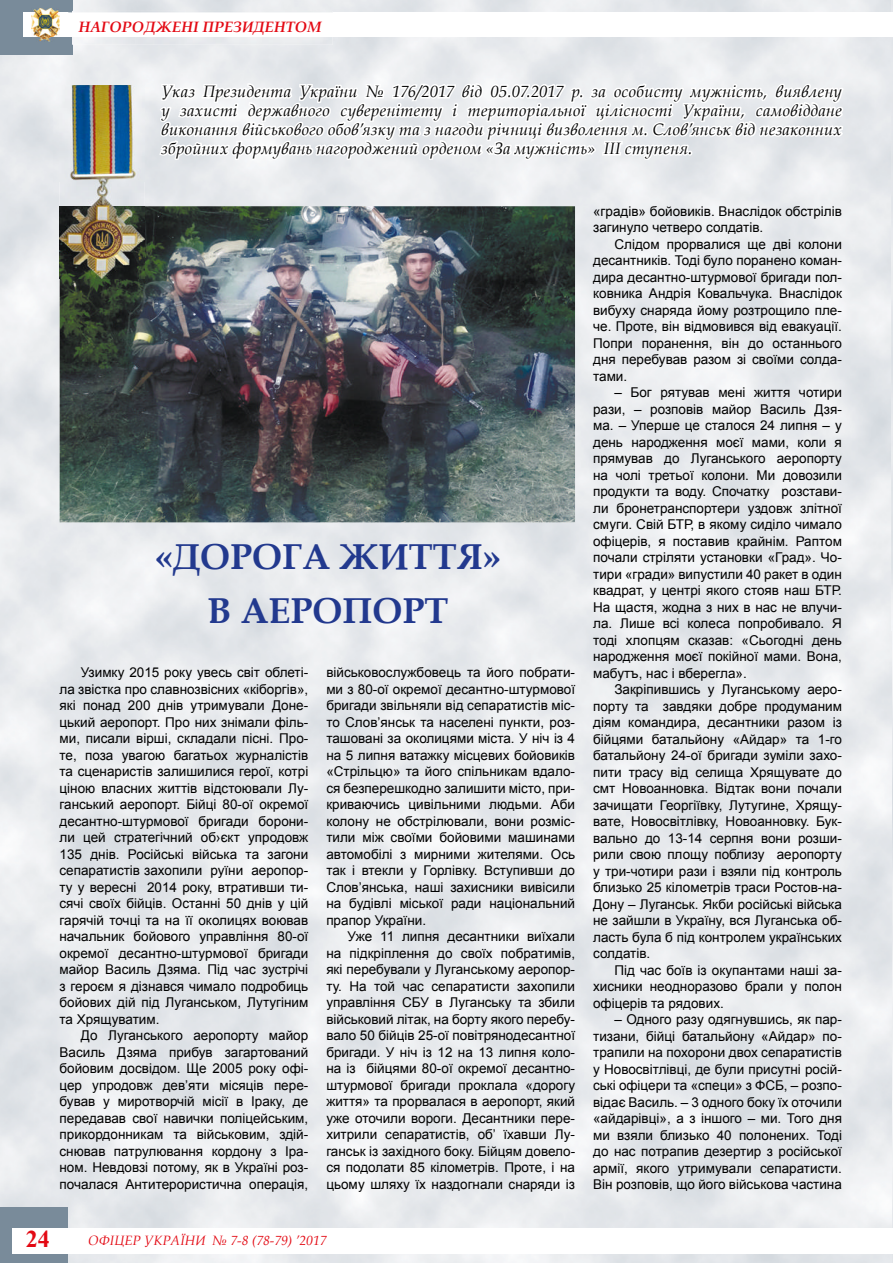
<style>
.page{position:relative;width:893px;height:1263px;background:#fff}
.page>*{position:absolute;margin:0;border:0;box-sizing:border-box;transform-origin:0 0}
.t1{font:700 36px/54px "Book Antiqua";color:#22398e;text-align:center}
.t2{font:700 24px "Times New Roman";color:#e30913}
.t3{font:italic 16.5px/19px "Book Antiqua";letter-spacing:.02em;color:#000;text-align:justify}
.t4{font:italic 700 15px "Book Antiqua";color:#e30913}
.t5{font:13.5px/16.5px "Arial";color:#000;text-align:justify}
.t6{font:italic 13.5px "Book Antiqua";color:#e30913}
</style>
<div class="page">
<img style="left:52px;top:0;width:630px;height:210px">
<img style="left:52px;top:210px;width:52px;height:1053px">
<div style="left:0;top:1207px;width:67px;height:56px;background:#798b9a"></div>
<div style="left:0;top:0;width:72px;height:54px;background:#798b9a"></div>
<div style="left:12px;top:1228px;width:881px;height:25px;background:#fff"></div>
<div style="left:23px;top:13px;width:870px;height:24px;background:#fff"></div>
<img style="left:31px;top:8px;width:29px;height:34px">
<img style="left:31px;top:13px;width:29px;height:24px">
<svg style="left:85px;top:1196px;width:246px;height:67px"></svg>
<svg style="left:75px;top:0;width:251px;height:55px"></svg>
<img style="left:60px;top:206px;width:515px;height:316px">
<svg style="left:150px;top:73px;width:697px;height:95px"></svg>
<img style="left:60px;top:85px;width:84px;height:121px">
<img style="left:60px;top:206px;width:84px;height:72px">
<p class="t4" style="left:79px;top:16px;width:244px">НАГОРОДЖЕНІ ПРЕЗИДЕНТОМ</p>
<p class="t3" style="left:162px;top:81px;width:682px">Указ Президента України № 176/2017 від 05.07.2017 р. за особисту мужність, виявлену у захисті державного суверенітету і територіальної цілісності України, самовіддане виконання військового обов’язку та з нагоди річниці визволення м. Слов’янськ від незаконних збройних формувань нагороджений орденом «За мужність» ІІІ ступеня.</p>
<h1 class="t1" style="left:155px;top:529px;width:347px">«ДОРОГА ЖИТТЯ»<br>В АЕРОПОРТ</h1>
<p class="t5" style="left:60px;top:665px;width:250px;text-indent:21px">Узимку 2015 року увесь світ облеті&shy;ла звістка про славнозвісних «кіборгів», які понад 200 днів утримували Доне&shy;цький аеропорт. Про них знімали філь&shy;ми, писали вірші, складали пісні. Про&shy;те, поза увагою багатьох журналістів та сценаристів залишилися герої, котрі ціною власних життів відстоювали Лу&shy;ганський аеропорт. Бійці 80-ої окремої десантно-штурмової бригади борони&shy;ли цей стратегічний об›єкт упродовж 135 днів. Російські війська та загони сепаратистів захопили руїни аеропор&shy;ту у вересні 2014 року, втративши ти&shy;сячі своїх бійців. Останні 50 днів у цій гарячій точці та на її околицях воював начальник бойового управління 80-ої окремої десантно-штурмової бригади майор Василь Дзяма. Під час зустрічі з героєм я дізнався чимало подробиць бойових дій під Луганськом, Лутугіним та Хрящуватим.</p>
<p class="t5" style="left:60px;top:1027px;width:250px;text-indent:21px">До Луганського аеропорту майор Василь Дзяма прибув загартований бойовим досвідом. Ще 2005 року офі&shy;цер упродовж дев’яти місяців пере&shy;бував у миротворчій місії в Іраку, де передавав свої навички поліцейським, прикордонникам та військовим, здій&shy;снював патрулювання кордону з Іра&shy;ном. Невдовзі потому, як в Україні роз&shy;почалася Антитерористична операція,</p>
<p class="t5" style="left:326px;top:664px;width:250px">військовослужбовець та його побрати&shy;ми з 80-ої окремої десантно-штурмової бригади звільняли від сепаратистів міс&shy;то Слов’янськ та населені пункти, роз&shy;ташовані за околицями міста. У ніч із 4 на 5 липня ватажку місцевих бойовиків «Стрільцю» та його спільникам вдало&shy;ся безперешкодно залишити місто, при&shy;криваючись цивільними людьми. Аби колону не обстрілювали, вони розміс&shy;тили між своїми бойовими машинами автомобілі з мирними жителями. Ось так і втекли у Горлівку. Вступивши до Слов’янська, наші захисники вивісили на будівлі міської ради національний прапор України.</p>
<p class="t5" style="left:326px;top:928px;width:250px;text-indent:21px">Уже 11 липня десантники виїхали на підкріплення до своїх побратимів, які перебували у Луганському аеропор&shy;ту. На той час сепаратисти захопили управління СБУ в Луганську та збили військовий літак, на борту якого перебу&shy;вало 50 бійців 25-ої повітрянодесантної бригади. У ніч із 12 на 13 липня коло&shy;на із бійцями 80-ої окремої десантно&shy;штурмової бригади проклала «дорогу життя» та прорвалася в аеропорт, який уже оточили вороги. Десантники пере&shy;хитрили сепаратистів, об’ їхавши Лу&shy;ганськ із західного боку. Бійцям довело&shy;ся подолати 85 кілометрів. Проте, і на цьому шляху їх наздогнали снаряди із</p>
<h2 class="t2" style="left:26px;top:1222px;width:25px">24</h2>
<p class="t6" style="left:88px;top:1231px;width:240px">ОФІЦЕР УКРАЇНИ № 7-8 (78-79) ’2017</p>
<p class="t5" style="left:593px;top:203px;width:250px">«градів» бойовиків. Внаслідок обстрілів загинуло четверо солдатів.</p>
<p class="t5" style="left:593px;top:236px;width:250px;text-indent:21px">Слідом прорвалися ще дві колони десантників. Тоді було поранено коман&shy;дира десантно-штурмової бригади пол&shy;ковника Андрія Ковальчука. Внаслідок вибуху снаряда йому розтрощило пле&shy;че. Проте, він відмовився від евакуації.<br>Попри поранення, він до останнього дня перебував разом зі своїми солда&shy;тами.</p>
<p class="t5" style="left:593px;top:384px;width:250px;text-indent:21px">– Бог рятував мені життя чотири рази, – розповів майор Василь Дзя&shy;ма. – Уперше це сталося 24 липня – у день народження моєї мами, коли я прямував до Луганського аеропорту на чолі третьої колони. Ми довозили продукти та воду. Спочатку розстави&shy;ли бронетранспортери уздовж злітної смуги. Свій БТР, в якому сиділо чимало офіцерів, я поставив крайнім. Раптом почали стріляти установки «Град». Чо&shy;тири «гради» випустили 40 ракет в один квадрат, у центрі якого стояв наш БТР.<br>На щастя, жодна з них в нас не влучи&shy;ла. Лише всі колеса попробивало. Я тоді хлопцям сказав: «Сьогодні день народження моєї покійної мами. Вона, мабутъ, нас і вберегла».</p>
<p class="t5" style="left:593px;top:681px;width:250px;text-indent:21px">Закріпившись у Луганському аеро&shy;порту та завдяки добре продуманим діям командира, десантники разом із бійцями батальйону «Айдар» та 1-го батальйону 24-ої бригади зуміли захо&shy;пити трасу від селища Хрящувате до смт Новоанновка. Відтак вони почали зачищати Георгіївку, Лутугине, Хрящу&shy;вате, Новосвітлівку, Новоанновку. Бук&shy;вально до 13-14 серпня вони розши&shy;рили свою площу поблизу аеропорту у три-чотири рази і взяли під контроль близько 25 кілометрів траси Ростов-на-Дону – Луганськ. Якби російські війська не зайшли в Україну, вся Луганська об&shy;ласть була б під контролем українських солдатів.</p>
<p class="t5" style="left:593px;top:962px;width:250px;text-indent:21px">Під час боїв із окупантами наші за&shy;хисники неодноразово брали у полон офіцерів та рядових.</p>
<p class="t5" style="left:593px;top:1011px;width:250px;text-indent:21px">– Одного разу одягнувшись, як пар&shy;тизани, бійці батальйону «Айдар» по&shy;трапили на похорони двох сепаратистів у Новосвітлівці, де були присутні росій&shy;ські офіцери та «специ» з ФСБ, – розпо&shy;відає Василь. – 3 одного боку їх оточили «айдарівці», а з іншого – ми. Того дня ми взяли близько 40 полонених. Тоді до нас потрапив дезертир з російської армії, якого утримували сепаратисти.<br>Він розповів, що його військова частина</p>
</div>
